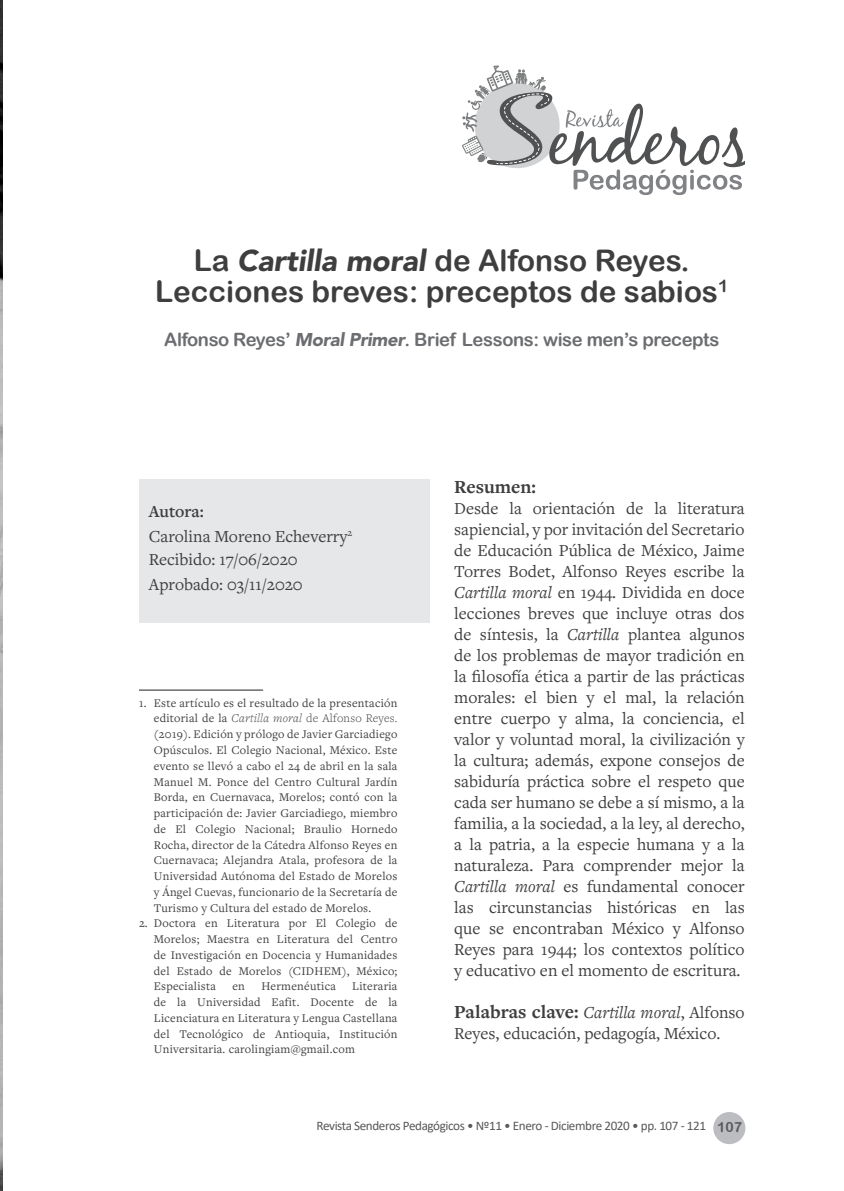
<style>
.page{position:relative;width:844px;height:1191px;background:#fff}
.page>*{position:absolute;margin:0;border:0;box-sizing:border-box;transform-origin:0 0}
.t1{font:29.75px/31.5px "Arial Rounded MT Bold";color:#3e3e3f;text-align:center}
.t2{font:700 19.25px "Freight Text Pro";color:#3e3e3f}
.t3{font:18.38px "Arial Rounded MT Bold";letter-spacing:-.02em;color:#6c6d70}
.t4{font:17.5px/21px "Freight Text Pro";color:#3e3e3f}
.t5{font:13.12px "Calibri";letter-spacing:-.03em;color:#57585a}
.t6{font:12.25px/15.8px "Freight Text Pro";letter-spacing:.02em;color:#3e3e3f;text-align:justify}
.s1{font-family:"Avenir LT Std";font-weight:900;font-style:italic}
.s2{font-weight:600}
.s3{font-weight:300;font-style:italic}
.s4{font-weight:300}
.s5{font-style:italic}
.s6{font-weight:400;font-style:italic;font-size:17.5px}
.s7{font-weight:400;font-size:17.5px}
.s8{font-family:"Arial Rounded MT Bold";font-size:14px}
</style>
<div class="page">
<img style="left:0;top:0;width:2px;height:1191px">
<div style="left:713px;top:1112px;width:32px;height:32px;background:#bcbdc0;border-radius:50%"></div>
<div style="left:139px;top:479px;width:290px;height:144px;background:#e6e7e9"></div>
<svg style="left:462px;top:65px;width:282px;height:130px"></svg>
<hr style="left:139px;top:689px;width:124px;height:1px;background:#231f20">
<h1 class="t1" style="left:155px;top:244px;width:574px">La <span class="s1">Cartilla moral</span> de Alfonso Reyes.<br>Lecciones breves: preceptos de sabios<sup>1</sup></h1>
<p class="t3" style="left:164px;top:328px;width:556px">Alfonso Reyes’ <span class="s1">Moral Primer</span>. Brief Lessons: wise men’s precepts</p>
<p class="t4" style="left:149px;top:498px;width:205px;line-height:25.2px"><span class="s2">Autora:<br></span>Carolina Moreno Echeverry<sup>2</sup></p>
<p class="t4" style="left:149px;top:546px;width:155px;line-height:25.2px">Recibido: 17/06/2020<br>Aprobado: 03/11/2020</p>
<p class="t6" style="left:154px;top:694px;width:245px;text-indent:-15px">1. Este artículo es el resultado de la presentación editorial de la <span class="s3">Cartilla moral</span> <span class="s4">de Alfonso Reyes. </span>(2019). Edición y prólogo de Javier Garciadiego Opúsculos. El Colegio Nacional, México. Este evento se llevó a cabo el 24 de abril en la sala Manuel M. Ponce del Centro Cultural Jardín Borda, en Cuernavaca, Morelos; contó con la participación de: Javier Garciadiego, miembro de El Colegio Nacional; Braulio Hornedo Rocha, director de la Cátedra Alfonso Reyes en Cuernavaca; Alejandra Atala, profesora de la Universidad Autónoma del Estado de Morelos y Ángel Cuevas, funcionario de la Secretaría de Turismo y Cultura del estado de Morelos.</p>
<p class="t6" style="left:154px;top:915px;width:245px;text-indent:-15px">2. Doctora en Literatura por El Colegio de Morelos; Maestra en Literatura del Centro de Investigación en Docencia y Humanidades del Estado de Morelos (CIDHEM), México; Especialista</p>
<p class="t6" style="left:232px;top:978px;width:14px">en</p>
<p class="t6" style="left:261px;top:978px;width:76px">Hermenéutica</p>
<p class="t6" style="left:154px;top:978px;width:245px;text-indent:198px">Literaria de la Universidad Eafit. Docente de la Licenciatura en Literatura y Lengua Castellana del Tecnológico de Antioquia, Institución Universitaria. carolingiam@gmail.com</p>
<p class="t2" style="left:454px;top:474px;width:83px">Resumen:</p>
<p class="t4" style="left:454px;top:497px;width:292px;text-align:justify">Desde la orientación de la literatura sapiencial, y por invitación del Secretario de Educación Pública de México, Jaime Torres Bodet, Alfonso Reyes escribe la <span class="s5">Cartilla moral</span> en 1944. Dividida en doce lecciones breves que incluye otras dos de síntesis, la <span class="s5">Cartilla</span> plantea algunos de los problemas de mayor tradición en la filosofía ética a partir de las prácticas morales: el bien y el mal, la relación entre cuerpo y alma, la conciencia, el valor y voluntad moral, la civilización y la cultura; además, expone consejos de sabiduría práctica sobre el respeto que cada ser humano se debe a sí mismo, a la familia, a la sociedad, a la ley, al derecho, a la patria, a la especie humana y a la naturaleza. Para comprender mejor la <span class="s5">Cartilla moral</span> es fundamental conocer las circunstancias históricas en las que se encontraban México y Alfonso Reyes para 1944; los contextos político y educativo en el momento de escritura.</p>
<p class="t2" style="left:454px;top:999px;width:292px">Palabras clave: <span class="s6">Cartilla moral</span><span class="s7">, Alfonso</span></p>
<p class="t4" style="left:454px;top:1022px;width:267px">Reyes, educación, pedagogía, México.</p>
<p class="t5" style="left:316px;top:1116px;width:427px">Revista Senderos Pedagógicos • Nº11 • Enero - Diciembre 2020 • pp. 107 - 121 <span class="s8">107</span></p>
</div>
